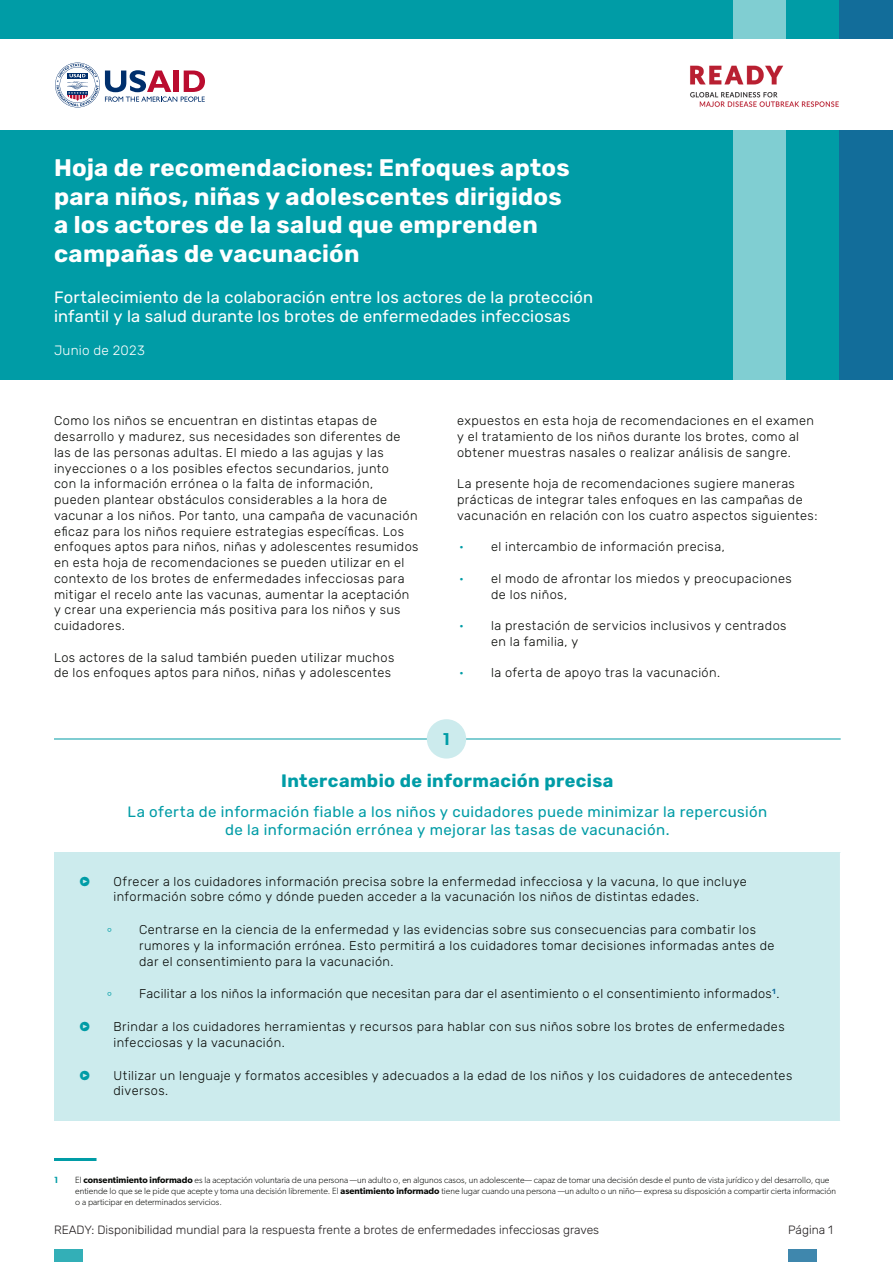
<style>
.page{position:relative;width:893px;height:1263px;background:#fff}
.page>*{position:absolute;margin:0;border:0;box-sizing:border-box;transform-origin:0 0}
.Main_title{font:700 24px/28.5px "Rubik";letter-spacing:.01em;color:#fff}
.Paragraph_Style_1{font:700 18px "Rubik";letter-spacing:.02em;color:#009ca6}
.H2_Blue{font:600 17.25px "Gibson";color:#009ca6}
.Main_subtitle{font:16.5px/19.5px "Rubik";letter-spacing:.01em;color:#fff}
.Body_1{font:15px/18px "Rubik";letter-spacing:.025em;color:#009ca6;text-align:center}
.Main_subtitle-2{font:300 13.5px "Rubik";letter-spacing:.02em;color:#fff}
.Body_1-2{font:300 12.75px/15.8px "Rubik";letter-spacing:.03em;color:#070906}
.t1{font:300 12.75px "Meta Pro";color:#009ca6}
.t2{font:300 12.75px "Gibson";color:#009ca6}
.t3{font:300 12px "Rubik";color:#231f20}
.Footnotes{font:300 9px/10.8px "Gibson";color:#070906}
.Footnotes-2{font:600 9px "Gibson";color:#009ca6}
.s1{color:#009ca6}
.s2{font-weight:600}
</style>
<div class="page">
<div style="left:54px;top:1249px;width:28px;height:13px;background:#33afb7"></div>
<div style="left:788px;top:1249px;width:28px;height:13px;background:#3f87ad"></div>
<div style="left:0;top:0;width:893px;height:380px;background:#009ca6"></div>
<div style="left:733px;top:0;width:54px;height:380px;background:#80ced2"></div>
<div style="left:839px;top:0;width:53px;height:380px;background:#126d9a"></div>
<hr style="left:54px;top:1158px;width:43px;height:3px;background:#009ca6">
<div style="left:54px;top:852px;width:787px;height:269px;background:#ccebed"></div>
<hr style="left:840px;top:852px;width:1px;height:269px;background:#fff">
<hr style="left:54px;top:739px;width:787px;height:1px;background:#009ca6">
<div style="left:0;top:39px;width:893px;height:91px;background:#fff"></div>
<svg style="left:55px;top:63px;width:150px;height:44px"></svg>
<img style="left:690px;top:65px;width:149px;height:42px">
<div style="left:427px;top:719px;width:39px;height:39px;background:#ccebed;border-radius:50%"></div>
<p class="Main_title" style="left:54px;top:154px;width:517px">Hoja de recomendaciones: Enfoques aptos para niños, niñas y adolescentes dirigidos a los actores de la salud que emprenden campañas de vacunación</p>
<p class="Main_subtitle" style="left:54px;top:288px;width:541px">Fortalecimiento de la colaboración entre los actores de la protección infantil y la salud durante los brotes de enfermedades infecciosas</p>
<p class="Main_subtitle-2" style="left:54px;top:342px;width:92px">Junio de 2023</p>
<p class="Body_1-2" style="left:54px;top:413px;width:366px">Como los niños se encuentran en distintas etapas de desarrollo y madurez, sus necesidades son diferentes de las de las personas adultas. El miedo a las agujas y las inyecciones o a los posibles efectos secundarios, junto<br>con la información errónea o la falta de información, pueden plantear obstáculos considerables a la hora de vacunar a los niños. Por tanto, una campaña de vacunación eficaz para los niños requiere estrategias específicas. Los enfoques aptos para niños, niñas y adolescentes resumidos en esta hoja de recomendaciones se pueden utilizar en el contexto de los brotes de enfermedades infecciosas para mitigar el recelo ante las vacunas, aumentar la aceptación y crear una experiencia más positiva para los niños y sus cuidadores.</p>
<p class="Body_1-2" style="left:54px;top:650px;width:342px">Los actores de la salud también pueden utilizar muchos de los enfoques aptos para niños, niñas y adolescentes</p>
<p class="Body_1-2" style="left:457px;top:413px;width:358px">expuestos en esta hoja de recomendaciones en el examen y el tratamiento de los niños durante los brotes, como al obtener muestras nasales o realizar análisis de sangre.</p>
<p class="Body_1-2" style="left:457px;top:476px;width:362px">La presente hoja de recomendaciones sugiere maneras prácticas de integrar tales enfoques en las campañas de vacunación en relación con los cuatro aspectos siguientes:</p>
<p class="Body_1-2" style="left:459px;top:539px;width:267px"><span class="s1">•</span> el intercambio de información precisa,</p>
<p class="Body_1-2" style="left:491px;top:571px;width:302px;text-indent:-32px"><span class="s1">•</span> el modo de afrontar los miedos y preocupaciones de los niños,</p>
<p class="Body_1-2" style="left:491px;top:618px;width:297px;text-indent:-32px"><span class="s1">•</span> la prestación de servicios inclusivos y centrados en la familia, y</p>
<p class="Body_1-2" style="left:459px;top:665px;width:263px"><span class="s1">•</span> la oferta de apoyo tras la vacunación.</p>
<p class="H2_Blue" style="left:442px;top:729px;width:10px">1</p>
<p class="Paragraph_Style_1" style="left:281px;top:770px;width:334px">Intercambio de información precisa</p>
<p class="Body_1" style="left:127px;top:803px;width:641px">La oferta de información fiable a los niños y cuidadores puede minimizar la repercusión de la información errónea y mejorar las tasas de vacunación.</p>
<p class="t1" style="left:80px;top:872px;width:12px">̻</p>
<p class="Body_1-2" style="left:114px;top:873px;width:635px">Ofrecer a los cuidadores información precisa sobre la enfermedad infecciosa y la vacuna, lo que incluye información sobre cómo y dónde pueden acceder a la vacunación los niños de distintas edades.</p>
<p class="t2" style="left:107px;top:922px;width:6px">º</p>
<p class="Body_1-2" style="left:139px;top:922px;width:637px">Centrarse en la ciencia de la enfermedad y las evidencias sobre sus consecuencias para combatir los rumores y la información errónea. Esto permitirá a los cuidadores tomar decisiones informadas antes de dar el consentimiento para la vacunación.</p>
<p class="t2" style="left:107px;top:986px;width:6px">º</p>
<p class="Body_1-2" style="left:139px;top:986px;width:642px">Facilitar a los niños la información que necesitan para dar el asentimiento o el consentimiento informados<sup>1</sup>.</p>
<p class="t1" style="left:80px;top:1017px;width:12px">̻</p>
<p class="Body_1-2" style="left:114px;top:1019px;width:673px">Brindar a los cuidadores herramientas y recursos para hablar con sus niños sobre los brotes de enfermedades infecciosas y la vacunación.</p>
<p class="t1" style="left:80px;top:1066px;width:12px">̻</p>
<p class="Body_1-2" style="left:114px;top:1068px;width:680px">Utilizar un lenguaje y formatos accesibles y adecuados a la edad de los niños y los cuidadores de antecedentes diversos.</p>
<p class="Footnotes-2" style="left:54px;top:1174px;width:6px">1</p>
<p class="Footnotes" style="left:75px;top:1174px;width:762px">El <span class="s2">consentimiento informado</span> es la aceptación voluntaria de una persona —un adulto o, en algunos casos, un adolescente— capaz de tomar una decisión desde el punto de vista jurídico y del desarrollo, que entiende lo que se le pide que acepte y toma una decisión libremente. El <span class="s2">asentimiento informado</span> tiene lugar cuando una persona —un adulto o un niño— expresa su disposición a compartir cierta información o a participar en determinados servicios.</p>
<p class="t3" style="left:54px;top:1223px;width:547px">READY: Disponibilidad mundial para la respuesta frente a brotes de enfermedades infecciosas graves</p>
<p class="t3" style="left:788px;top:1223px;width:46px">Página 1</p>
</div>
